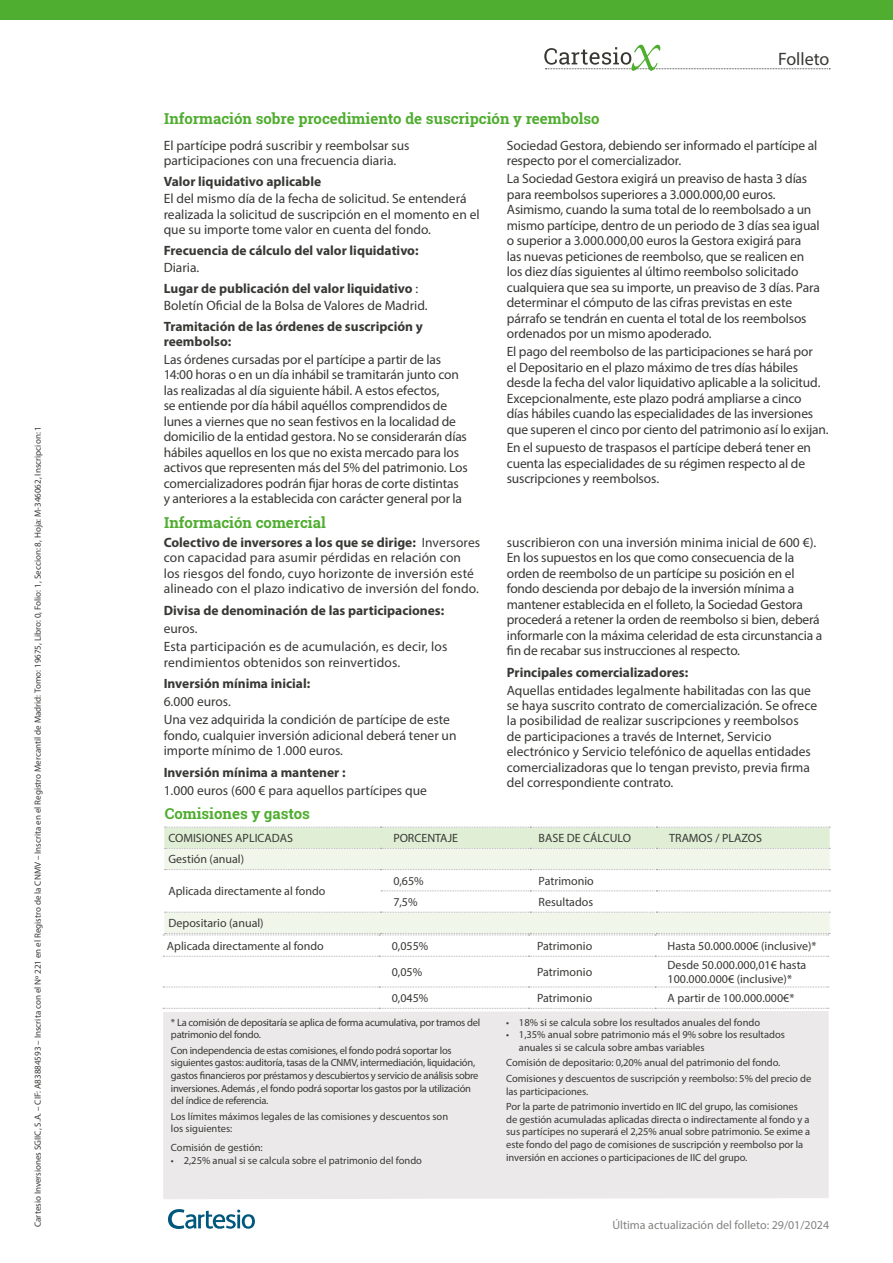
<style>
.page{position:relative;width:893px;height:1263px;background:#fff}
.page>*{position:absolute;margin:0;border:0;box-sizing:border-box;transform-origin:0 0}
.t1{font:18px "Myriad Pro";color:#383935}
._1er_nivel{font:700 15px "Roboto Slab";color:#4fad2f}
.texto{font:13.5px/15.5px "Myriad Pro";letter-spacing:-.01em;color:#383935}
._2o_nivel{font:700 13.5px/15.5px "Myriad Pro";color:#383935}
._2o_nivel-2{font:13.5px/15.5px "Myriad Pro";letter-spacing:.01em;color:#383935}
.texto-2{font:13.5px/15.5px "Myriad Pro";letter-spacing:.01em;color:#383935}
.t2{font:12px/14.4px "Myriad Pro";color:#383935}
.t3{font:12px "Myriad Pro";color:#828280}
.texto-3{font:10.5px/12.6px "Myriad Pro";letter-spacing:-.005em;color:#383935}
.texto-4{font:10.5px/12.6px "Myriad Pro";letter-spacing:-.025em;color:#383935}
._2o_nivel-3{font:10.5px "Myriad Pro";color:#383935}
.t4{font:9px "Myriad Pro";color:#383935}
.s1{font-weight:400}
.s2{font-weight:700}
</style>
<div class="page">
<svg style="left:168px;top:1209px;width:87px;height:20px"></svg>
<div style="left:0;top:0;width:893px;height:19px;background:#4fad2f"></div>
<svg style="left:544px;top:45px;width:286px;height:26px"></svg>
<svg style="left:164px;top:849px;width:666px;height:84px;fill:#f2f6ef"></svg>
<svg style="left:164px;top:827px;width:666px;height:22px;background:#dfecd5"></svg>
<svg style="left:165px;top:912px;width:665px;height:1px"></svg>
<svg style="left:165px;top:869px;width:665px;height:1px"></svg>
<svg style="left:381px;top:890px;width:449px;height:1px"></svg>
<div style="left:163px;top:1011px;width:666px;height:188px;background:#ebe9e9"></div>
<svg style="left:163px;top:933px;width:667px;height:2px"></svg>
<svg style="left:163px;top:956px;width:666px;height:1px"></svg>
<svg style="left:163px;top:987px;width:666px;height:1px"></svg>
<svg style="left:163px;top:1008px;width:666px;height:1px"></svg>
<p class="t4" style="left:32px;top:1227px;width:802px;rotate:-90deg">Cartesio Inversiones SGIIC, S.A. – CIF: A83884593 – Inscrita con el Nº 221 en el Registro de la CNMV – Inscrita en el Registro Mercantil de Madrid: Tomo: 19675, Libro: 0, Folio: 1, Seccion: 8, Hoja: M-346062, Inscripcion: 1</p>
<h1 class="t1" style="left:778px;top:48px;width:53px">Folleto</h1>
<p class="_1er_nivel" style="left:164px;top:108px;width:437px">Información sobre procedimiento de suscripción y reembolso</p>
<p class="texto" style="left:164px;top:137px;width:247px">El partícipe podrá suscribir y reembolsar sus participaciones con una frecuencia diaria.</p>
<p class="_2o_nivel" style="left:164px;top:173px;width:159px">Valor liquidativo aplicable</p>
<p class="texto" style="left:164px;top:191px;width:317px">El del mismo día de la fecha de solicitud. Se entenderá realizada la solicitud de suscripción en el momento en el que su importe tome valor en cuenta del fondo.</p>
<p class="_2o_nivel" style="left:164px;top:242px;width:256px">Frecuencia de cálculo del valor liquidativo:</p>
<p class="texto" style="left:164px;top:260px;width:37px">Diaria.</p>
<p class="_2o_nivel" style="left:164px;top:280px;width:256px">Lugar de publicación del valor liquidativo <span class="s1">:</span></p>
<p class="texto" style="left:164px;top:298px;width:265px">Boletín Oficial de la Bolsa de Valores de Madrid.</p>
<p class="_2o_nivel" style="left:164px;top:318px;width:261px">Tramitación de las órdenes de suscripción y reembolso:</p>
<p class="texto" style="left:164px;top:351px;width:306px">Las órdenes cursadas por el partícipe a partir de las 14:00 horas o en un día inhábil se tramitarán junto con las realizadas al día siguiente hábil. A estos efectos,<br>se entiende por día hábil aquéllos comprendidos de lunes a viernes que no sean festivos en la localidad de domicilio de la entidad gestora. No se considerarán días hábiles aquellos en los que no exista mercado para los activos que representen más del 5% del patrimonio. Los comercializadores podrán fijar horas de corte distintas y anteriores a la establecida con carácter general por la</p>
<p class="texto" style="left:507px;top:137px;width:312px">Sociedad Gestora, debiendo ser informado el partícipe al respecto por el comercializador.</p>
<p class="texto" style="left:507px;top:171px;width:315px">La Sociedad Gestora exigirá un preaviso de hasta 3 días para reembolsos superiores a 3.000.000,00 euros.<br>Asimismo, cuando la suma total de lo reembolsado a un mismo partícipe, dentro de un periodo de 3 días sea igual o superior a 3.000.000,00 euros la Gestora exigirá para<br>las nuevas peticiones de reembolso, que se realicen en los diez días siguientes al último reembolso solicitado cualquiera que sea su importe, un preaviso de 3 días. Para determinar el cómputo de las cifras previstas en este párrafo se tendrán en cuenta el total de los reembolsos ordenados por un mismo apoderado.</p>
<p class="texto" style="left:507px;top:344px;width:323px">El pago del reembolso de las participaciones se hará por<br>el Depositario en el plazo máximo de tres días hábiles desde la fecha del valor liquidativo aplicable a la solicitud.<br>Excepcionalmente, este plazo podrá ampliarse a cinco<br>días hábiles cuando las especialidades de las inversiones que superen el cinco por ciento del patrimonio así lo exijan.</p>
<p class="texto" style="left:507px;top:440px;width:306px">En el supuesto de traspasos el partícipe deberá tener en cuenta las especialidades de su régimen respecto al de suscripciones y reembolsos.</p>
<p class="_1er_nivel" style="left:164px;top:512px;width:163px">Información comercial</p>
<p class="_2o_nivel-2" style="left:164px;top:534px;width:318px"><span class="s2">Colectivo de inversores a los que se dirige:</span> Inversores con capacidad para asumir pérdidas en relación con los riesgos del fondo, cuyo horizonte de inversión esté alineado con el plazo indicativo de inversión del fondo.</p>
<p class="_2o_nivel" style="left:164px;top:602px;width:282px">Divisa de denominación de las participaciones:</p>
<p class="texto" style="left:164px;top:620px;width:35px">euros.</p>
<p class="texto-2" style="left:164px;top:639px;width:285px">Esta participación es de acumulación, es decir, los rendimientos obtenidos son reinvertidos.</p>
<p class="_2o_nivel" style="left:164px;top:676px;width:148px">Inversión mínima inicial:</p>
<p class="texto" style="left:164px;top:694px;width:69px">6.000 euros.</p>
<p class="texto" style="left:164px;top:712px;width:294px">Una vez adquirida la condición de partícipe de este fondo, cualquier inversión adicional deberá tener un importe mínimo de 1.000 euros.</p>
<p class="_2o_nivel" style="left:164px;top:764px;width:183px">Inversión mínima a mantener :</p>
<p class="texto" style="left:164px;top:782px;width:265px">1.000 euros (600 € para aquellos partícipes que</p>
<p class="texto" style="left:507px;top:534px;width:317px">suscribieron con una inversión minima inicial de 600 €).<br>En los supuestos en los que como consecuencia de la orden de reembolso de un partícipe su posición en el fondo descienda por debajo de la inversión mínima a mantener establecida en el folleto, la Sociedad Gestora procederá a retener la orden de reembolso si bien, deberá informarle con la máxima celeridad de esta circunstancia a fin de recabar sus instrucciones al respecto.</p>
<p class="_2o_nivel" style="left:507px;top:664px;width:183px">Principales comercializadores:</p>
<p class="texto" style="left:507px;top:682px;width:312px">Aquellas entidades legalmente habilitadas con las que se haya suscrito contrato de comercialización. Se ofrece la posibilidad de realizar suscripciones y reembolsos<br>de participaciones a través de Internet, Servicio electrónico y Servicio telefónico de aquellas entidades comercializadoras que lo tengan previsto, previa firma del correspondiente contrato.</p>
<p class="_1er_nivel" style="left:165px;top:804px;width:147px">Comisiones y gastos</p>
<p class="t2" style="left:168px;top:831px;width:126px">COMISIONES APLICADAS</p>
<p class="t2" style="left:393px;top:831px;width:66px">PORCENTAJE</p>
<p class="t2" style="left:539px;top:831px;width:94px">BASE DE CÁLCULO</p>
<p class="t2" style="left:669px;top:831px;width:94px">TRAMOS / PLAZOS</p>
<p class="t2" style="left:168px;top:852px;width:77px">Gestión (anual)</p>
<p class="t2" style="left:168px;top:884px;width:158px">Aplicada directamente al fondo</p>
<p class="t2" style="left:393px;top:873px;width:32px">0,65%</p>
<p class="t2" style="left:539px;top:873px;width:57px">Patrimonio</p>
<p class="t2" style="left:393px;top:894px;width:26px">7,5%</p>
<p class="t2" style="left:539px;top:894px;width:56px">Resultados</p>
<p class="t2" style="left:168px;top:916px;width:97px">Depositario (anual)</p>
<p class="t2" style="left:167px;top:939px;width:158px">Aplicada directamente al fondo</p>
<p class="t2" style="left:392px;top:939px;width:38px">0,055%</p>
<p class="t2" style="left:537px;top:939px;width:57px">Patrimonio</p>
<p class="t2" style="left:668px;top:939px;width:150px">Hasta 50.000.000€ (inclusive)*</p>
<p class="t2" style="left:392px;top:965px;width:32px">0,05%</p>
<p class="t2" style="left:537px;top:965px;width:57px">Patrimonio</p>
<p class="t2" style="left:668px;top:957px;width:140px">Desde 50.000.000,01€ hasta<br>100.000.000€ (inclusive)*</p>
<p class="t2" style="left:392px;top:991px;width:38px">0,045%</p>
<p class="t2" style="left:537px;top:991px;width:57px">Patrimonio</p>
<p class="t2" style="left:668px;top:991px;width:128px">A partir de 100.000.000€*</p>
<p class="texto-4" style="left:171px;top:1015px;width:311px">* La comisión de depositaría se aplica de forma acumulativa, por tramos del patrimonio del fondo.</p>
<p class="texto-4" style="left:171px;top:1044px;width:309px">Con independencia de estas comisiones, el fondo podrá soportar los siguientes gastos: auditoría, tasas de la CNMV, intermediación, liquidación, gastos financieros por préstamos y descubiertos y servicio de análisis sobre inversiones. Además , el fondo podrá soportar los gastos por la utilización del índice de referencia.</p>
<p class="texto-3" style="left:171px;top:1110px;width:279px">Los límites máximos legales de las comisiones y descuentos son los siguientes:</p>
<p class="_2o_nivel-3" style="left:171px;top:1141px;width:93px">Comisión de gestión:</p>
<p class="texto-3" style="left:171px;top:1154px;width:253px">• 2,25% anual si se calcula sobre el patrimonio del fondo</p>
<p class="texto-3" style="left:506px;top:1015px;width:255px">• 18% si se calcula sobre los resultados anuales del fondo</p>
<p class="texto-3" style="left:519px;top:1028px;width:268px;text-indent:-13px">• 1,35% anual sobre patrimonio más el 9% sobre los resultados anuales si se calcula sobre ambas variables</p>
<p class="texto-3" style="left:506px;top:1056px;width:276px">Comisión de depositario: 0,20% anual del patrimonio del fondo.</p>
<p class="texto-3" style="left:506px;top:1072px;width:307px">Comisiones y descuentos de suscripción y reembolso: 5% del precio de las participaciones.</p>
<p class="texto-3" style="left:506px;top:1100px;width:305px">Por la parte de patrimonio invertido en IIC del grupo, las comisiones de gestión acumuladas aplicadas directa o indirectamente al fondo y a sus partícipes no superará el 2,25% anual sobre patrimonio. Se exime a este fondo del pago de comisiones de suscripción y reembolso por la inversión en acciones o participaciones de IIC del grupo.</p>
<p class="t3" style="left:612px;top:1217px;width:218px">Última actualización del folleto: 29/01/2024</p>
</div>
